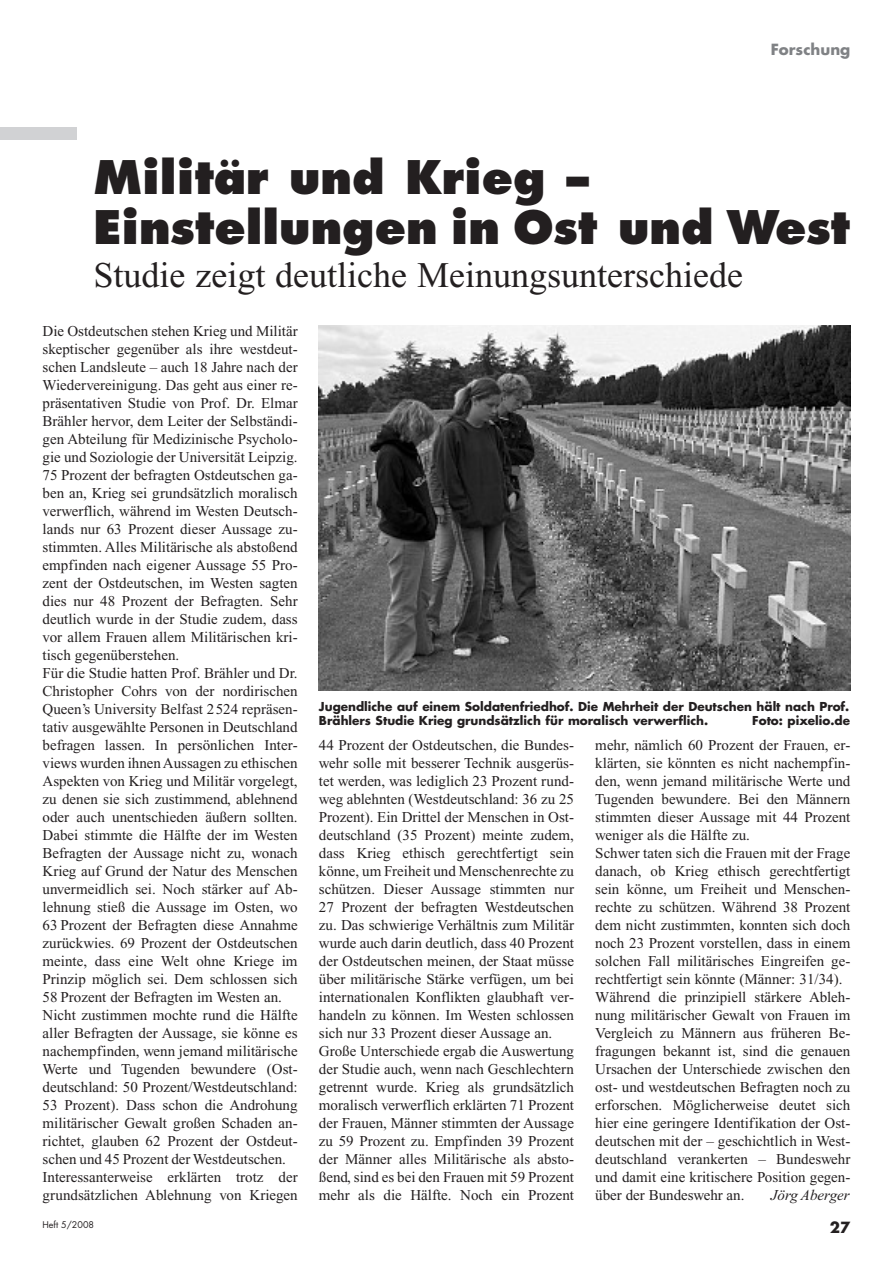
<style>
.page{position:relative;width:893px;height:1263px;background:#fff}
.page>*{position:absolute;margin:0;border:0;box-sizing:border-box;transform-origin:0 0}
.t1{font:45px/50.4px "Futura Extra Bold OV SAPEBC";color:#231f20}
.t2{font:36px "Times New Roman PS OV TAPEBC";color:#231f20}
.t3{font:15px/18px "Times New Roman PS OV TAPEBC";color:#231f20}
.t4{font:15px "Times New Roman PS Italic OV VAPEBC";color:#231f20}
.t5{font:15px "Futura Bold OV WAPEBC";color:#808285}
.t6{font:15px "Futura Bold OV WAPEBC";color:#231f20}
.t7{font:12px/14.4px "Futura Bold OV WAPEBC";color:#231f20}
.t8{font:9px "Futura Book OV UAPEBC";color:#231f20}
.s1{color:#fff}
</style>
<div class="page">
<div style="left:0;top:128px;width:77px;height:12px;background:#d1d2d4"></div>
<img style="left:319px;top:325px;width:531px;height:366px">
<p class="t5" style="left:771px;top:41px;width:81px">Forschung</p>
<h1 class="t1" style="left:94px;top:153px;width:758px">Militär und Krieg –<br>Einstellungen in Ost und West</h1>
<h2 class="t2" style="left:94px;top:254px;width:651px">Studie zeigt deutliche Meinungsunterschiede</h2>
<p class="t3" style="left:43px;top:322px;width:257px">Die Ostdeutschen stehen Krieg und Militär skeptischer gegenüber als ihre westdeut&shy;schen Landsleute – auch 18 Jahre nach der Wiedervereinigung. Das geht aus einer re&shy;präsentativen Studie von Prof. Dr. Elmar Brähler hervor, dem Leiter der Selbständi&shy;gen Abteilung für Medizinische Psycholo&shy;gie und Soziologie der Universität Leipzig.<br>75 Prozent der befragten Ostdeutschen ga&shy;ben an, Krieg sei grundsätzlich moralisch verwerflich, während im Westen Deutsch&shy;lands nur 63 Prozent dieser Aussage zu&shy;stimmten. Alles Militärische als abstoßend empfinden nach eigener Aussage 55 Pro&shy;zent der Ostdeutschen, im Westen sagten dies nur 48 Prozent der Befragten. Sehr deutlich wurde in der Studie zudem, dass vor allem Frauen allem Militärischen kri&shy;tisch gegenüberstehen.<br>Für die Studie hatten Prof. Brähler und Dr.<br>Christopher Cohrs von der nordirischen Queen’s University Belfast 2524 repräsen&shy;tativ ausgewählte Personen in Deutschland befragen lassen. In persönlichen Inter&shy;views wurden ihnenAussagen zu ethischen Aspekten von Krieg und Militär vorgelegt, zu denen sie sich zustimmend, ablehnend oder auch unentschieden äußern sollten.<br>Dabei stimmte die Hälfte der im Westen Befragten der Aussage nicht zu, wonach Krieg auf Grund der Natur des Menschen unvermeidlich sei. Noch stärker auf Ab&shy;lehnung stieß die Aussage im Osten, wo 63 Prozent der Befragten diese Annahme zurückwies. 69 Prozent der Ostdeutschen meinte, dass eine Welt ohne Kriege im Prinzip möglich sei. Dem schlossen sich 58 Prozent der Befragten im Westen an.<br>Nicht zustimmen mochte rund die Hälfte aller Befragten der Aussage, sie könne es nachempfinden, wenn jemand militärische Werte und Tugenden bewundere (Ost&shy;deutschland: 50 Prozent/Westdeutschland:<br>53 Prozent). Dass schon die Androhung militärischer Gewalt großen Schaden an&shy;richtet, glauben 62 Prozent der Ostdeut&shy;schen und 45 Prozent der Westdeutschen.<span class="s1">m </span>Interessanterweise erklärten trotz der grundsätzlichen Ablehnung von Kriegen</p>
<p class="t7" style="left:319px;top:700px;width:532px">Jugendliche auf einem Soldatenfriedhof. Die Mehrheit der Deutschen hält nach Prof.<br>Brählers Studie Krieg grundsätzlich für moralisch verwerflich.</p>
<p class="t7" style="left:752px;top:714px;width:99px">Foto: pixelio.de</p>
<p class="t3" style="left:319px;top:736px;width:257px">44 Prozent der Ostdeutschen, die Bundes&shy;wehr solle mit besserer Technik ausgerüs&shy;tet werden, was lediglich 23 Prozent rund&shy;weg ablehnten (Westdeutschland: 36 zu 25<br>Prozent). Ein Drittel der Menschen in Ost&shy;deutschland (35 Prozent) meinte zudem, dass Krieg ethisch gerechtfertigt sein könne, um Freiheit und Menschenrechte zu schützen. Dieser Aussage stimmten nur 27 Prozent der befragten Westdeutschen zu. Das schwierige Verhältnis zum Militär wurde auch darin deutlich, dass 40 Prozent der Ostdeutschen meinen, der Staat müsse über militärische Stärke verfügen, um bei internationalen Konflikten glaubhaft ver&shy;handeln zu können. Im Westen schlossen sich nur 33 Prozent dieser Aussage an.<br>Große Unterschiede ergab die Auswertung der Studie auch, wenn nach Geschlechtern getrennt wurde. Krieg als grundsätzlich moralisch verwerflich erklärten 71 Prozent der Frauen, Männer stimmten der Aussage zu 59 Prozent zu. Empfinden 39 Prozent der Männer alles Militärische als absto&shy;ßend, sind es bei den Frauen mit 59 Prozent mehr als die Hälfte. Noch ein Prozent</p>
<p class="t3" style="left:595px;top:736px;width:257px">mehr, nämlich 60 Prozent der Frauen, er&shy;klärten, sie könnten es nicht nachempfin&shy;den, wenn jemand militärische Werte und Tugenden bewundere. Bei den Männern stimmten dieser Aussage mit 44 Prozent weniger als die Hälfte zu.<br>Schwer taten sich die Frauen mit der Frage danach, ob Krieg ethisch gerechtfertigt sein könne, um Freiheit und Menschen&shy;rechte zu schützen. Während 38 Prozent dem nicht zustimmten, konnten sich doch noch 23 Prozent vorstellen, dass in einem solchen Fall militärisches Eingreifen ge&shy;rechtfertigt sein könnte (Männer: 31/34).<br>Während die prinzipiell stärkere Ableh&shy;nung militärischer Gewalt von Frauen im Vergleich zu Männern aus früheren Be&shy;fragungen bekannt ist, sind die genauen Ursachen der Unterschiede zwischen den ost- und westdeutschen Befragten noch zu erforschen. Möglicherweise deutet sich hier eine geringere Identifikation der Ost&shy;deutschen mit der – geschichtlich in West&shy;deutschland verankerten – Bundeswehr und damit eine kritischere Position gegen&shy;über der Bundeswehr an.</p>
<p class="t4" style="left:771px;top:1186px;width:80px">Jörg Aberger</p>
<p class="t8" style="left:43px;top:1221px;width:53px">Heft 5/2008</p>
<p class="t6" style="left:830px;top:1219px;width:22px">27</p>
</div>
